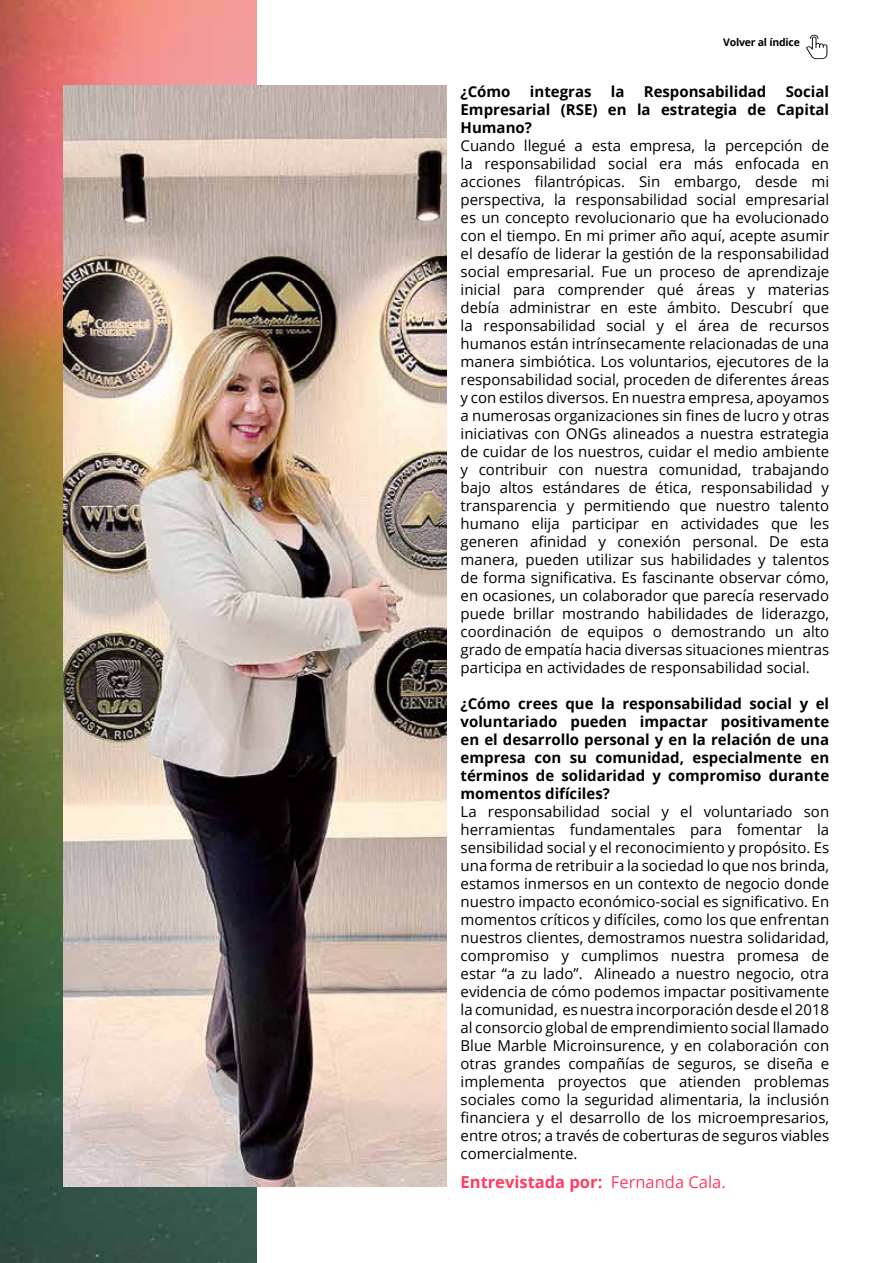
<style>
.page{position:relative;width:893px;height:1263px;background:#fff}
.page>*{position:absolute;margin:0;border:0;box-sizing:border-box;transform-origin:0 0}
.t1{font:700 16.5px "Open Sans";color:#ff3c61}
.t2{font:15px/18px "Open Sans";color:#000;text-align:justify}
.t3{font:700 15px/18px "Open Sans";color:#000;text-align:justify}
.t4{font:700 10.5px "Open Sans";letter-spacing:-.02em;color:#000}
.s1{font-weight:400}
</style>
<div class="page">
<img style="left:0;top:0;width:256px;height:1263px">
<img style="left:64px;top:85px;width:382px;height:1101px">
<svg style="left:806px;top:35px;width:21px;height:24px"></svg>
<p class="t4" style="left:723px;top:35px;width:78px">Volver al índice</p>
<p class="t3" style="left:461px;top:82px;width:52px">¿Cómo</p>
<p class="t3" style="left:530px;top:82px;width:63px">integras</p>
<p class="t3" style="left:611px;top:82px;width:15px">la</p>
<p class="t3" style="left:644px;top:82px;width:124px">Responsabilidad</p>
<p class="t3" style="left:461px;top:82px;width:370px;text-indent:325px">Social Empresarial (RSE) en la estrategia de Capital Humano?</p>
<p class="t2" style="left:461px;top:136px;width:370px">Cuando llegué a esta empresa, la percepción de la responsabilidad social era más enfocada en acciones filantrópicas. Sin embargo, desde mi perspectiva, la responsabilidad social empresarial es un concepto revolucionario que ha evolucionado con el tiempo. En mi primer año aquí, acepte asumir el desafío de liderar la gestión de la responsabilidad social empresarial. Fue un proceso de aprendizaje inicial para comprender qué áreas y materias debía administrar en este ámbito. Descubrí que la responsabilidad social y el área de recursos humanos están intrínsecamente relacionadas de una manera simbiótica. Los voluntarios, ejecutores de la responsabilidad social, proceden de diferentes áreas y con estilos diversos. En nuestra empresa, apoyamos a numerosas organizaciones sin fines de lucro y otras iniciativas con ONGs alineados a nuestra estrategia de cuidar de los nuestros, cuidar el medio ambiente y contribuir con nuestra comunidad, trabajando bajo altos estándares de ética, responsabilidad y transparencia y permitiendo que nuestro talento humano elija participar en actividades que les generen afinidad y conexión personal. De esta manera, pueden utilizar sus habilidades y talentos de forma significativa. Es fascinante observar cómo, en ocasiones, un colaborador que parecía reservado puede brillar mostrando habilidades de liderazgo, coordinación de equipos o demostrando un alto grado de empatía hacia diversas situaciones mientras participa en actividades de responsabilidad social.</p>
<p class="t3" style="left:461px;top:694px;width:370px">¿Cómo crees que la responsabilidad social y el voluntariado pueden impactar positivamente en el desarrollo personal y en la relación de una empresa con su comunidad, especialmente en términos de solidaridad y compromiso durante momentos difíciles?</p>
<p class="t2" style="left:461px;top:802px;width:370px">La responsabilidad social y el voluntariado son herramientas fundamentales para fomentar la sensibilidad social y el reconocimiento y propósito. Es una forma de retribuir a la sociedad lo que nos brinda, estamos inmersos en un contexto de negocio donde nuestro impacto económico-social es significativo. En momentos críticos y difíciles, como los que enfrentan nuestros clientes, demostramos nuestra solidaridad, compromiso y cumplimos nuestra promesa de estar “a zu lado”. Alineado a nuestro negocio, otra evidencia de cómo podemos impactar positivamente la comunidad, es nuestra incorporación desde el 2018 al consorcio global de emprendimiento social llamado Blue Marble Microinsurence, y en colaboración con otras grandes compañías de seguros, se diseña e implementa proyectos que atienden problemas sociales como la seguridad alimentaria, la inclusión financiera y el desarrollo de los microempresarios, entre otros; a través de coberturas de seguros viables comercialmente.</p>
<p class="t1" style="left:461px;top:1170px;width:267px">Entrevistada por: <span class="s1">Fernanda Cala.</span></p>
</div>
